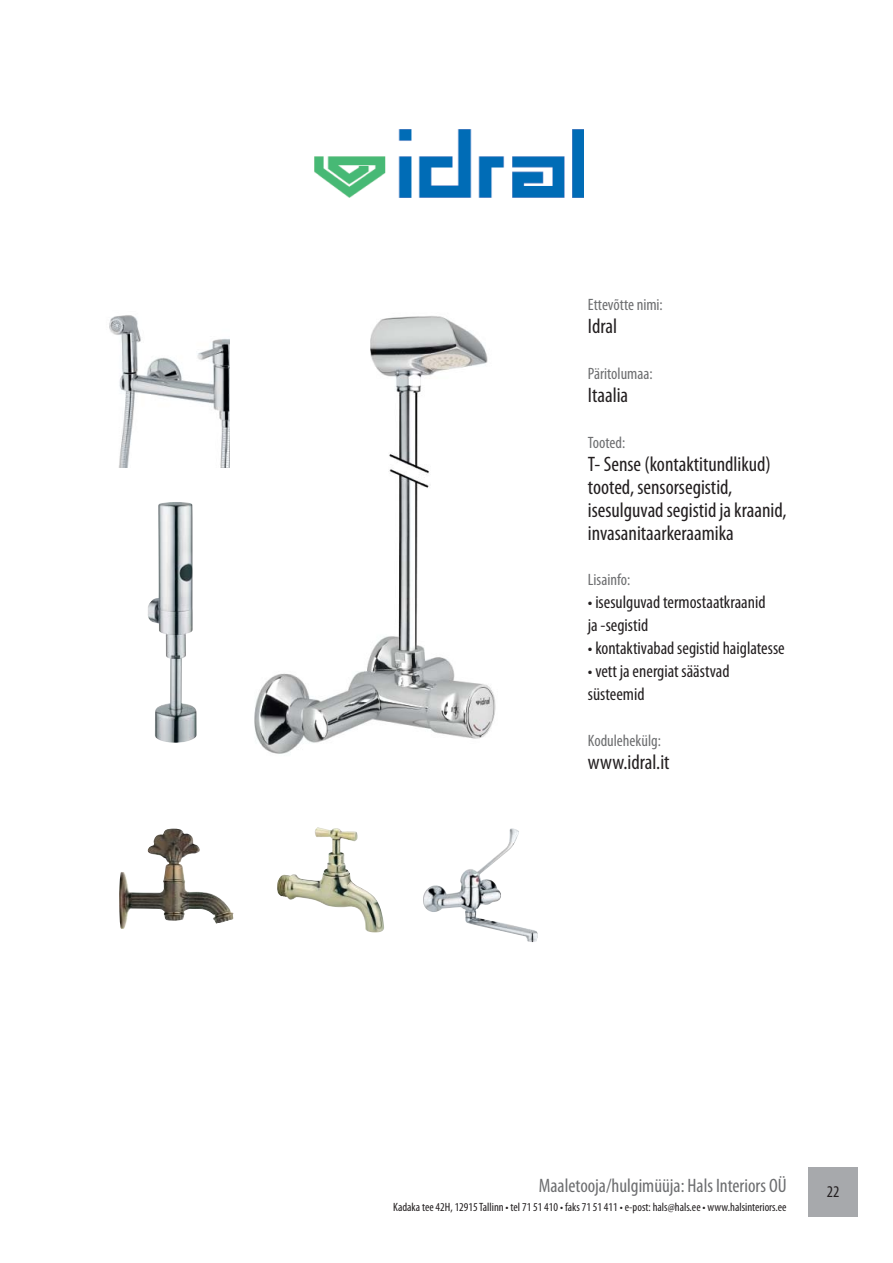
<style>
.page{position:relative;width:893px;height:1263px;background:#fff}
.page>*{position:absolute;margin:0;border:0;box-sizing:border-box;transform-origin:0 0}
.t1{font:condensed 21px/23px "Myriad Pro";color:#231f20}
.t2{font:condensed 19.5px "Myriad Pro";color:#6d6e70}
.t3{font:condensed 18px/23px "Myriad Pro";color:#231f20}
.t4{font:condensed 16.5px "Myriad Pro";color:#6d6e70}
.t5{font:condensed 16.35px "Myriad Pro";color:#231f20}
.t6{font:condensed 12px "Myriad Pro";color:#231f20}
</style>
<div class="page">
<div style="left:808px;top:1167px;width:50px;height:50px;background:#a7a9ac"></div>
<img style="left:119px;top:828px;width:115px;height:100px">
<img style="left:277px;top:827px;width:107px;height:105px">
<img style="left:423px;top:828px;width:115px;height:114px">
<img style="left:315px;top:130px;width:268px;height:68px">
<img style="left:148px;top:502px;width:49px;height:241px">
<img style="left:109px;top:315px;width:121px;height:152px">
<img style="left:254px;top:316px;width:242px;height:438px">
<p class="t4" style="left:588px;top:298px;width:76px">Ettevõtte nimi:</p>
<p class="t1" style="left:588px;top:316px;width:31px">Idral</p>
<p class="t4" style="left:588px;top:367px;width:66px">Päritolumaa:</p>
<p class="t1" style="left:588px;top:385px;width:42px">Itaalia</p>
<p class="t4" style="left:588px;top:436px;width:39px">Tooted:</p>
<p class="t1" style="left:588px;top:454px;width:200px">T- Sense (kontaktitundlikud) tooted, sensorsegistid, isesulguvad segistid ja kraanid, invasanitaarkeraamika</p>
<p class="t4" style="left:588px;top:574px;width:44px">Lisainfo:</p>
<p class="t3" style="left:588px;top:593px;width:179px">• isesulguvad termostaatkraanid ja -segistid</p>
<p class="t3" style="left:588px;top:638px;width:198px">• kontaktivabad segistid haiglatesse</p>
<p class="t3" style="left:588px;top:661px;width:143px">• vett ja energiat säästvad süsteemid</p>
<p class="t4" style="left:588px;top:734px;width:75px">Kodulehekülg:</p>
<p class="t1" style="left:588px;top:752px;width:83px">www.idral.it</p>
<p class="t2" style="left:539px;top:1177px;width:249px">Maaletooja/hulgimüüja: Hals Interiors OÜ</p>
<p class="t6" style="left:393px;top:1202px;width:395px">Kadaka tee 42H, 12915 Tallinn • tel 71 51 410 • faks 71 51 411 • e-post: hals@hals.ee • www.halsinteriors.ee</p>
<p class="t5" style="left:827px;top:1185px;width:14px">22</p>
</div>
